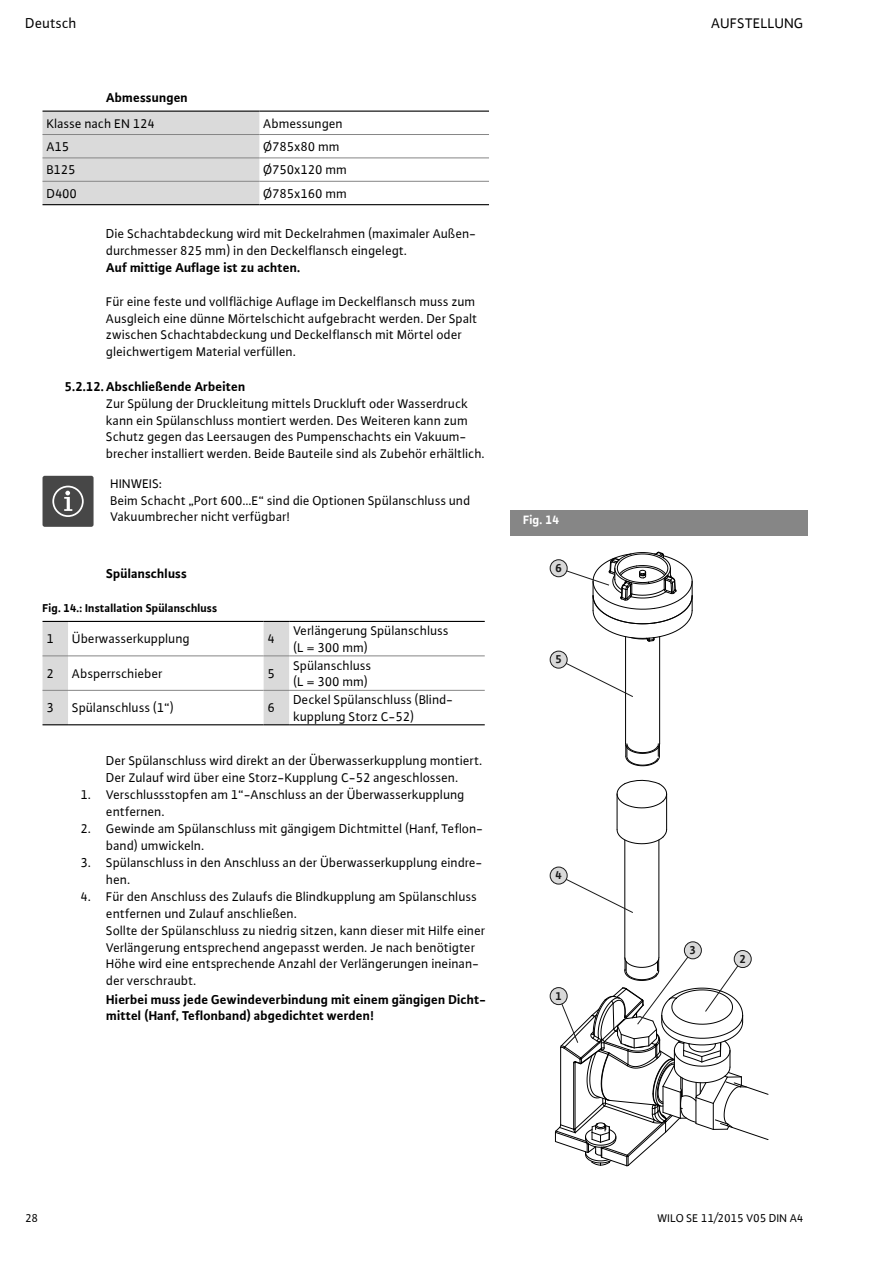
<style>
.page{position:relative;width:893px;height:1263px;background:#fff}
.page>*{position:absolute;margin:0;border:0;box-sizing:border-box;transform-origin:0 0}
.t1{font:15px "WILO Plus Global";color:#000}
.t2{font:13.5px/16.5px "WILO Plus Global";color:#000}
.t3{font:700 13.5px/16.5px "WILO Plus Global";color:#000}
.t4{font:700 12.75px "WILO Plus Global";color:#fff}
.t5{font:700 12px "WILO Plus Global";color:#000}
.t6{font:12px "WILO Plus Global";color:#000}
.t7{font:700 12px "WILO Plus FM";color:#1a1a1a}
</style>
<div class="page">
<div style="left:43px;top:112px;width:216px;height:92px;background:#dadada"></div>
<hr style="left:43px;top:134px;width:216px;height:1px;background:#868686">
<hr style="left:259px;top:134px;width:230px;height:1px;background:#868686">
<hr style="left:43px;top:158px;width:216px;height:1px;background:#868686">
<hr style="left:259px;top:158px;width:230px;height:1px;background:#868686">
<hr style="left:43px;top:181px;width:216px;height:1px;background:#868686">
<hr style="left:259px;top:181px;width:230px;height:1px;background:#868686">
<hr style="left:43px;top:111px;width:216px;height:1px;background:#000">
<hr style="left:259px;top:111px;width:230px;height:1px;background:#000">
<hr style="left:43px;top:204px;width:216px;height:1px;background:#000">
<hr style="left:259px;top:204px;width:230px;height:1px;background:#000">
<hr style="left:289px;top:621px;width:196px;height:1px;background:#000">
<hr style="left:289px;top:655px;width:196px;height:1px;background:#868686">
<hr style="left:289px;top:690px;width:196px;height:1px;background:#868686">
<svg style="left:43px;top:621px;width:246px;height:104px"></svg>
<hr style="left:289px;top:724px;width:196px;height:1px;background:#000">
<svg style="left:43px;top:476px;width:51px;height:51px;background:#5a5a5a"></svg>
<hr style="left:625px;top:637px;width:1px;height:107px;background:#000">
<hr style="left:659px;top:637px;width:1px;height:107px;background:#000">
<svg style="left:625px;top:743px;width:35px;height:23px"></svg>
<hr style="left:624px;top:840px;width:1px;height:118px;background:#000">
<hr style="left:658px;top:840px;width:1px;height:118px;background:#000">
<hr style="left:666px;top:794px;width:1px;height:36px;background:#000">
<hr style="left:617px;top:794px;width:1px;height:36px;background:#000">
<svg style="left:616px;top:829px;width:51px;height:15px"></svg>
<svg style="left:616px;top:779px;width:51px;height:30px"></svg>
<svg style="left:550px;top:987px;width:17px;height:17px"></svg>
<div style="left:550px;top:987px;width:17px;height:18px;border:1px solid #1a1a1a;border-radius:50%"></div>
<svg style="left:558px;top:874px;width:75px;height:39px"></svg>
<div style="left:550px;top:867px;width:17px;height:17px;background:#d9d9d9;border-radius:50%"></div>
<div style="left:550px;top:867px;width:17px;height:17px;border:1px solid #1a1a1a;border-radius:50%"></div>
<svg style="left:558px;top:659px;width:75px;height:39px"></svg>
<div style="left:550px;top:651px;width:17px;height:17px;background:#d9d9d9;border-radius:50%"></div>
<div style="left:550px;top:651px;width:17px;height:17px;border:1px solid #1a1a1a;border-radius:50%"></div>
<svg style="left:558px;top:551px;width:135px;height:91px"></svg>
<div style="left:550px;top:560px;width:17px;height:17px;background:#d9d9d9;border-radius:50%"></div>
<div style="left:550px;top:559px;width:17px;height:18px;border:1px solid #1a1a1a;border-radius:50%"></div>
<svg style="left:554px;top:949px;width:215px;height:218px"></svg>
<div style="left:684px;top:942px;width:17px;height:17px;background:#d9d9d9;border-radius:50%"></div>
<div style="left:684px;top:941px;width:18px;height:18px;border:1px solid #1a1a1a;border-radius:50%"></div>
<div style="left:510px;top:510px;width:298px;height:26px;background:#868686"></div>
<p class="t1" style="left:26px;top:14px;width:53px">Deutsch</p>
<p class="t1" style="left:711px;top:14px;width:94px">AUFSTELLUNG</p>
<p class="t3" style="left:106px;top:89px;width:83px">Abmessungen</p>
<p class="t2" style="left:47px;top:115px;width:110px">Klasse nach EN 124</p>
<p class="t2" style="left:264px;top:115px;width:81px">Abmessungen</p>
<p class="t2" style="left:47px;top:138px;width:24px">A15</p>
<p class="t2" style="left:264px;top:138px;width:78px">Ø785x80 mm</p>
<p class="t2" style="left:47px;top:161px;width:31px">B125</p>
<p class="t2" style="left:264px;top:161px;width:85px">Ø750x120 mm</p>
<p class="t2" style="left:47px;top:185px;width:32px">D400</p>
<p class="t2" style="left:264px;top:185px;width:85px">Ø785x160 mm</p>
<p class="t2" style="left:106px;top:225px;width:372px">Die Schachtabdeckung wird mit Deckelrahmen (maximaler Außen&shy;durchmesser 825 mm) in den Deckelflansch eingelegt.</p>
<p class="t3" style="left:106px;top:259px;width:196px">Auf mittige Auflage ist zu achten.</p>
<p class="t2" style="left:106px;top:293px;width:373px">Für eine feste und vollflächige Auflage im Deckelflansch muss zum Ausgleich eine dünne Mörtelschicht aufgebracht werden. Der Spalt zwischen Schachtabdeckung und Deckelflansch mit Mörtel oder gleichwertigem Material verfüllen.</p>
<p class="t3" style="left:65px;top:378px;width:182px">5.2.12. Abschließende Arbeiten</p>
<p class="t2" style="left:106px;top:395px;width:380px">Zur Spülung der Druckleitung mittels Druckluft oder Wasserdruck kann ein Spülanschluss montiert werden. Des Weiteren kann zum Schutz gegen das Leersaugen des Pumpenschachts ein Vakuum&shy;brecher installiert werden. Beide Bauteile sind als Zubehör erhältlich.</p>
<p class="t2" style="left:111px;top:475px;width:362px">HINWEIS:<br>Beim Schacht „Port 600…E“ sind die Optionen Spülanschluss und<br>Vakuumbrecher nicht verfügbar!</p>
<p class="t4" style="left:523px;top:512px;width:38px">Fig. 14</p>
<p class="t7" style="left:555px;top:560px;width:8px">6</p>
<p class="t3" style="left:106px;top:565px;width:82px">Spülanschluss</p>
<p class="t5" style="left:43px;top:601px;width:176px">Fig. 14.: Installation Spülanschluss</p>
<p class="t2" style="left:47px;top:630px;width:9px">1</p>
<p class="t2" style="left:72px;top:630px;width:119px">Überwasserkupplung</p>
<p class="t2" style="left:268px;top:630px;width:9px">4</p>
<p class="t2" style="left:293px;top:622px;width:157px">Verlängerung Spülanschluss (L = 300 mm)</p>
<p class="t2" style="left:47px;top:665px;width:9px">2</p>
<p class="t2" style="left:72px;top:665px;width:92px">Absperrschieber</p>
<p class="t2" style="left:268px;top:665px;width:9px">5</p>
<p class="t2" style="left:293px;top:657px;width:80px">Spülanschluss (L = 300 mm)</p>
<p class="t2" style="left:47px;top:699px;width:9px">3</p>
<p class="t2" style="left:72px;top:699px;width:103px">Spülanschluss (1“)</p>
<p class="t2" style="left:268px;top:699px;width:9px">6</p>
<p class="t2" style="left:293px;top:691px;width:162px">Deckel Spülanschluss (Blind&shy;kupplung Storz C-52)</p>
<p class="t2" style="left:106px;top:752px;width:378px">Der Spülanschluss wird direkt an der Überwasserkupplung montiert.<br>Der Zulauf wird über eine Storz-Kupplung C-52 angeschlossen.</p>
<p class="t2" style="left:106px;top:786px;width:360px;text-indent:-26px">1. Verschlussstopfen am 1“-Anschluss an der Überwasserkupplung entfernen.</p>
<p class="t2" style="left:106px;top:820px;width:379px;text-indent:-26px">2. Gewinde am Spülanschluss mit gängigem Dichtmittel (Hanf, Teflon&shy;band) umwickeln.</p>
<p class="t2" style="left:106px;top:854px;width:378px;text-indent:-26px">3. Spülanschluss in den Anschluss an der Überwasserkupplung eindre&shy;hen.</p>
<p class="t2" style="left:106px;top:888px;width:381px;text-indent:-26px">4. Für den Anschluss des Zulaufs die Blindkupplung am Spülanschluss entfernen und Zulauf anschließen.<br>Sollte der Spülanschluss zu niedrig sitzen, kann dieser mit Hilfe einer Verlängerung entsprechend angepasst werden. Je nach benötigter Höhe wird eine entsprechende Anzahl der Verlängerungen ineinan&shy;der verschraubt.</p>
<p class="t3" style="left:106px;top:990px;width:381px">Hierbei muss jede Gewindeverbindung mit einem gängigen Dicht&shy;mittel (Hanf, Teflonband) abgedichtet werden!</p>
<p class="t7" style="left:555px;top:988px;width:8px">1</p>
<p class="t7" style="left:555px;top:651px;width:8px">5</p>
<p class="t7" style="left:555px;top:867px;width:8px">4</p>
<p class="t7" style="left:690px;top:942px;width:8px">3</p>
<p class="t7" style="left:739px;top:950px;width:8px">2</p>
<p class="t6" style="left:26px;top:1211px;width:14px">28</p>
<p class="t6" style="left:657px;top:1211px;width:148px">WILO SE 11/2015 V05 DIN A4</p>
</div>
